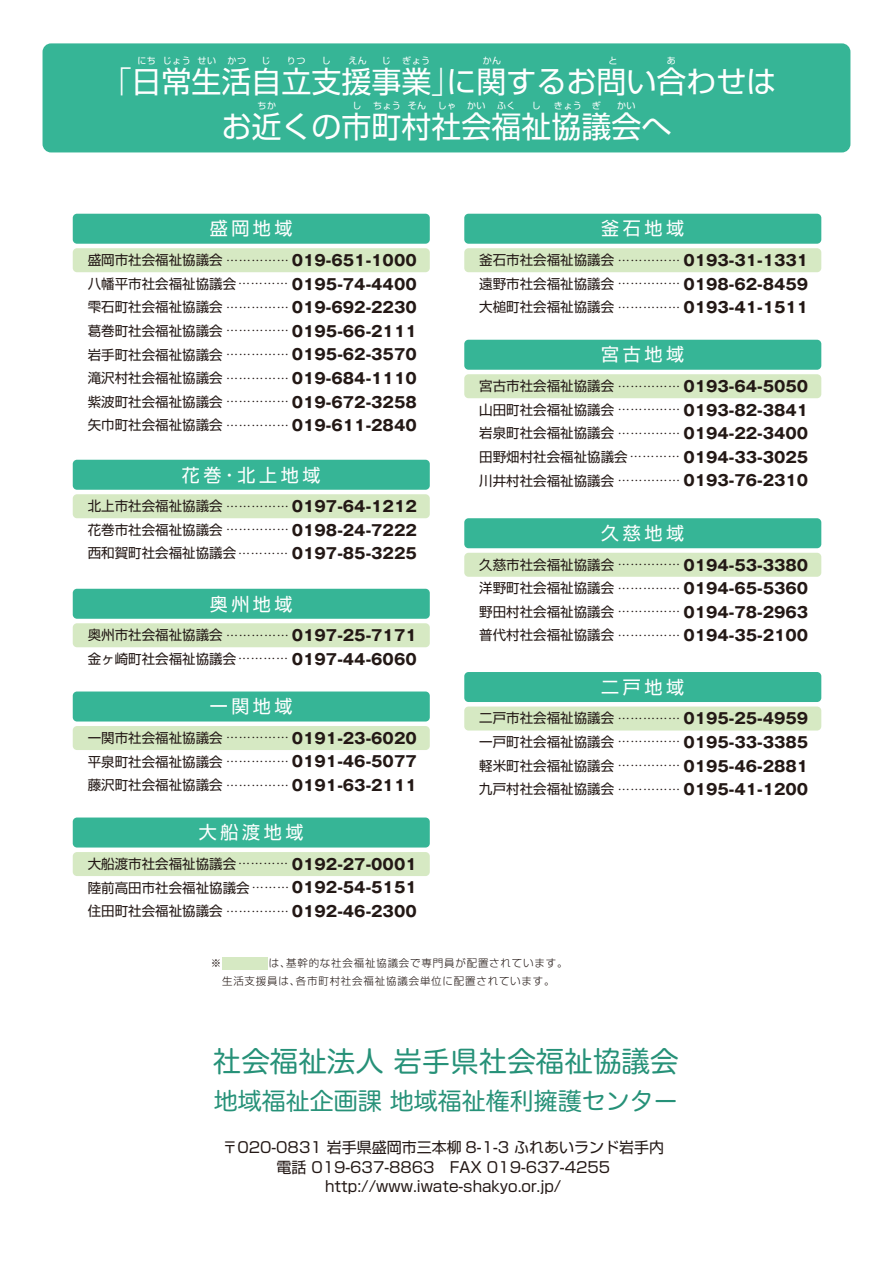
<style>
.page{position:relative;width:893px;height:1263px;background:#fff}
.page>*{position:absolute;margin:0;border:0;box-sizing:border-box;transform-origin:0 0}
.t1{font:30px/45px "Shin Go Pro";color:#fff;text-align:center}
.t2{font:28.5px "Hira Maru Pro W4";color:#269178}
.t3{font:24px "Hira Maru Pro W4";color:#269178}
.t4{font:18px "Shin Go Pro";letter-spacing:.2em;color:#fff}
.t5{font:700 15px/23.5px "Gothic MB101 Pro";color:#231815;text-align:justify}
.t6{font:15px/19.5px "Shin Go Pro";color:#231815;text-align:center}
.t7{font:13.5px "Shin Go Pro";color:#231815}
.t8{font:300 10.5px/18px "Shin Go Pro";letter-spacing:.075em;color:#231815}
.t9{font:9px "Shin Go Pro";letter-spacing:.05em;color:#fff}
.s1{font-weight:300}
.s2{font-family:"Shin Go Pro";font-weight:400;font-size:13.5px}
.s3{font-family:"Hira Kaku Pro W3";font-weight:400;font-size:12px}
.s4{font-family:"Hira Kaku Pro W3";font-size:12px}
.s5{font-family:"Gothic MB101 Pro";font-weight:700;font-size:15px}
</style>
<div class="page">
<div style="left:43px;top:43px;width:807px;height:109px;background:#36b596;border-radius:9px"></div>
<div style="left:73px;top:214px;width:357px;height:30px;background:#36b596;border-radius:4px"></div>
<div style="left:73px;top:248px;width:357px;height:24px;background:#d6e9c3;border-radius:4px"></div>
<div style="left:73px;top:460px;width:357px;height:30px;background:#36b596;border-radius:4px"></div>
<div style="left:73px;top:494px;width:357px;height:24px;background:#d6e9c3;border-radius:4px"></div>
<div style="left:73px;top:691px;width:357px;height:30px;background:#36b596;border-radius:4px"></div>
<div style="left:73px;top:726px;width:357px;height:24px;background:#d6e9c3;border-radius:4px"></div>
<div style="left:73px;top:817px;width:357px;height:30px;background:#36b596;border-radius:4px"></div>
<div style="left:73px;top:852px;width:357px;height:24px;background:#d6e9c3;border-radius:4px"></div>
<div style="left:73px;top:589px;width:357px;height:30px;background:#36b596;border-radius:4px"></div>
<div style="left:73px;top:623px;width:357px;height:24px;background:#d6e9c3;border-radius:4px"></div>
<div style="left:464px;top:214px;width:357px;height:30px;background:#36b596;border-radius:4px"></div>
<div style="left:464px;top:248px;width:357px;height:24px;background:#d6e9c3;border-radius:4px"></div>
<div style="left:464px;top:340px;width:357px;height:30px;background:#36b596;border-radius:4px"></div>
<div style="left:464px;top:374px;width:357px;height:24px;background:#d6e9c3;border-radius:4px"></div>
<div style="left:464px;top:518px;width:357px;height:30px;background:#36b596;border-radius:4px"></div>
<div style="left:464px;top:553px;width:357px;height:24px;background:#d6e9c3;border-radius:4px"></div>
<div style="left:464px;top:672px;width:357px;height:30px;background:#36b596;border-radius:4px"></div>
<div style="left:464px;top:706px;width:357px;height:24px;background:#d6e9c3;border-radius:4px"></div>
<div style="left:222px;top:957px;width:46px;height:12px;background:#d6e9c3"></div>
<p class="t9" style="left:138px;top:53px;width:80px">にち じょう せい</p>
<p class="t9" style="left:228px;top:53px;width:20px">かつ</p>
<p class="t9" style="left:262px;top:53px;width:10px">じ</p>
<p class="t9" style="left:287px;top:53px;width:20px">りつ</p>
<p class="t9" style="left:322px;top:53px;width:10px">し</p>
<p class="t9" style="left:348px;top:53px;width:20px">えん</p>
<p class="t9" style="left:382px;top:53px;width:10px">じ</p>
<p class="t9" style="left:402px;top:53px;width:29px">ぎょう</p>
<p class="t9" style="left:258px;top:98px;width:20px">ちか</p>
<p class="t9" style="left:352px;top:98px;width:10px">し</p>
<p class="t9" style="left:373px;top:98px;width:55px">ちょう そん</p>
<p class="t9" style="left:438px;top:98px;width:49px">しゃ かい</p>
<p class="t9" style="left:497px;top:98px;width:20px">ふく</p>
<p class="t9" style="left:532px;top:98px;width:10px">し</p>
<p class="t9" style="left:554px;top:98px;width:48px">きょう ぎ</p>
<p class="t9" style="left:617px;top:98px;width:20px">かい</p>
<p class="t9" style="left:483px;top:53px;width:20px">かん</p>
<p class="t9" style="left:608px;top:53px;width:10px">と</p>
<p class="t9" style="left:667px;top:53px;width:10px">あ</p>
<p class="t1" style="left:101px;top:56px;width:677px"><span class="s1">「</span>日常生活自立支援事業<span class="s1">」</span>に関するお問い合わせはお近くの市町村社会福祉協議会へ</p>
<p class="t4" style="left:210px;top:214px;width:84px">盛岡地域</p>
<p class="t5" style="left:88px;top:247px;width:330px"><span class="s2">盛岡市社会福祉協議会</span> <span class="s3">……………</span> 019-651-1000<span class="s2">八幡平市社会福祉協議会</span> <span class="s3">…………</span> 0195-74-4400<span class="s2">雫石町社会福祉協議会</span> <span class="s3">……………</span> 019-692-2230<span class="s2">葛巻町社会福祉協議会</span> <span class="s3">……………</span> 0195-66-2111<span class="s2">岩手町社会福祉協議会</span> <span class="s3">……………</span> 0195-62-3570<span class="s2">滝沢村社会福祉協議会</span> <span class="s3">……………</span> 019-684-1110<span class="s2">紫波町社会福祉協議会</span> <span class="s3">……………</span> 019-672-3258<span class="s2">矢巾町社会福祉協議会</span> <span class="s3">……………</span> 019-611-2840</p>
<p class="t4" style="left:182px;top:460px;width:140px">花巻・北上地域</p>
<p class="t5" style="left:88px;top:493px;width:330px"><span class="s2">北上市社会福祉協議会</span> <span class="s3">……………</span> 0197-64-1212<span class="s2">花巻市社会福祉協議会</span> <span class="s3">……………</span> 0198-24-7222<span class="s2">西和賀町社会福祉協議会</span> <span class="s3">…………</span> 0197-85-3225</p>
<p class="t4" style="left:210px;top:589px;width:84px">奥州地域</p>
<p class="t5" style="left:88px;top:622px;width:330px"><span class="s2">奥州市社会福祉協議会</span> <span class="s3">……………</span> 0197-25-7171<span class="s2">金ヶ崎町社会福祉協議会</span> <span class="s3">…………</span> 0197-44-6060</p>
<p class="t4" style="left:210px;top:692px;width:84px">一関地域</p>
<p class="t5" style="left:88px;top:724px;width:330px"><span class="s2">一関市社会福祉協議会</span> <span class="s3">……………</span> 0191-23-6020<span class="s2">平泉町社会福祉協議会</span> <span class="s3">……………</span> 0191-46-5077<span class="s2">藤沢町社会福祉協議会</span> <span class="s3">……………</span> 0191-63-2111</p>
<p class="t4" style="left:199px;top:818px;width:106px">大船渡地域</p>
<p class="t5" style="left:88px;top:850px;width:330px"><span class="s2">大船渡市社会福祉協議会</span> <span class="s3">…………</span> 0192-27-0001</p>
<p class="t7" style="left:88px;top:876px;width:330px">陸前高田市社会福祉協議会 <span class="s4">………</span> <span class="s5">0192-54-5151</span></p>
<p class="t5" style="left:88px;top:898px;width:330px"><span class="s2">住田町社会福祉協議会</span> <span class="s3">……………</span> 0192-46-2300</p>
<p class="t4" style="left:601px;top:214px;width:84px">釜石地域</p>
<p class="t5" style="left:479px;top:247px;width:330px"><span class="s2">釜石市社会福祉協議会</span> <span class="s3">……………</span> 0193-31-1331<span class="s2">遠野市社会福祉協議会</span> <span class="s3">……………</span> 0198-62-8459<span class="s2">大槌町社会福祉協議会</span> <span class="s3">……………</span> 0193-41-1511</p>
<p class="t4" style="left:601px;top:340px;width:84px">宮古地域</p>
<p class="t5" style="left:479px;top:373px;width:330px"><span class="s2">宮古市社会福祉協議会</span> <span class="s3">……………</span> 0193-64-5050<span class="s2">山田町社会福祉協議会</span> <span class="s3">……………</span> 0193-82-3841<span class="s2">岩泉町社会福祉協議会</span> <span class="s3">……………</span> 0194-22-3400<span class="s2">田野畑村社会福祉協議会</span> <span class="s3">…………</span> 0194-33-3025<span class="s2">川井村社会福祉協議会</span> <span class="s3">……………</span> 0193-76-2310</p>
<p class="t4" style="left:601px;top:518px;width:84px">久慈地域</p>
<p class="t5" style="left:479px;top:551px;width:330px"><span class="s2">久慈市社会福祉協議会</span> <span class="s3">……………</span> 0194-53-3380<span class="s2">洋野町社会福祉協議会</span> <span class="s3">……………</span> 0194-65-5360<span class="s2">野田村社会福祉協議会</span> <span class="s3">……………</span> 0194-78-2963<span class="s2">普代村社会福祉協議会</span> <span class="s3">……………</span> 0194-35-2100</p>
<p class="t4" style="left:601px;top:672px;width:84px">二戸地域</p>
<p class="t5" style="left:479px;top:705px;width:330px"><span class="s2">二戸市社会福祉協議会</span> <span class="s3">……………</span> 0195-25-4959<span class="s2">一戸町社会福祉協議会</span> <span class="s3">……………</span> 0195-33-3385<span class="s2">軽米町社会福祉協議会</span> <span class="s3">……………</span> 0195-46-2881<span class="s2">九戸村社会福祉協議会</span> <span class="s3">……………</span> 0195-41-1200</p>
<p class="t8" style="left:211px;top:953px;width:358px">※ 　　　 は、基幹的な社会福祉協議会で専門員が配置されています。　生活支援員は、各市町村社会福祉協議会単位に配置されています。</p>
<p class="t2" style="left:213px;top:1036px;width:467px">社会福祉法人 岩手県社会福祉協議会</p>
<p class="t3" style="left:214px;top:1080px;width:465px">地域福祉企画課 地域福祉権利擁護センター</p>
<p class="t6" style="left:222px;top:1136px;width:443px">〒020-0831 岩手県盛岡市三本柳 8-1-3 ふれあいランド岩手内電話 019-637-8863　FAX 019-637-4255 http://www.iwate-shakyo.or.jp/</p>
</div>
